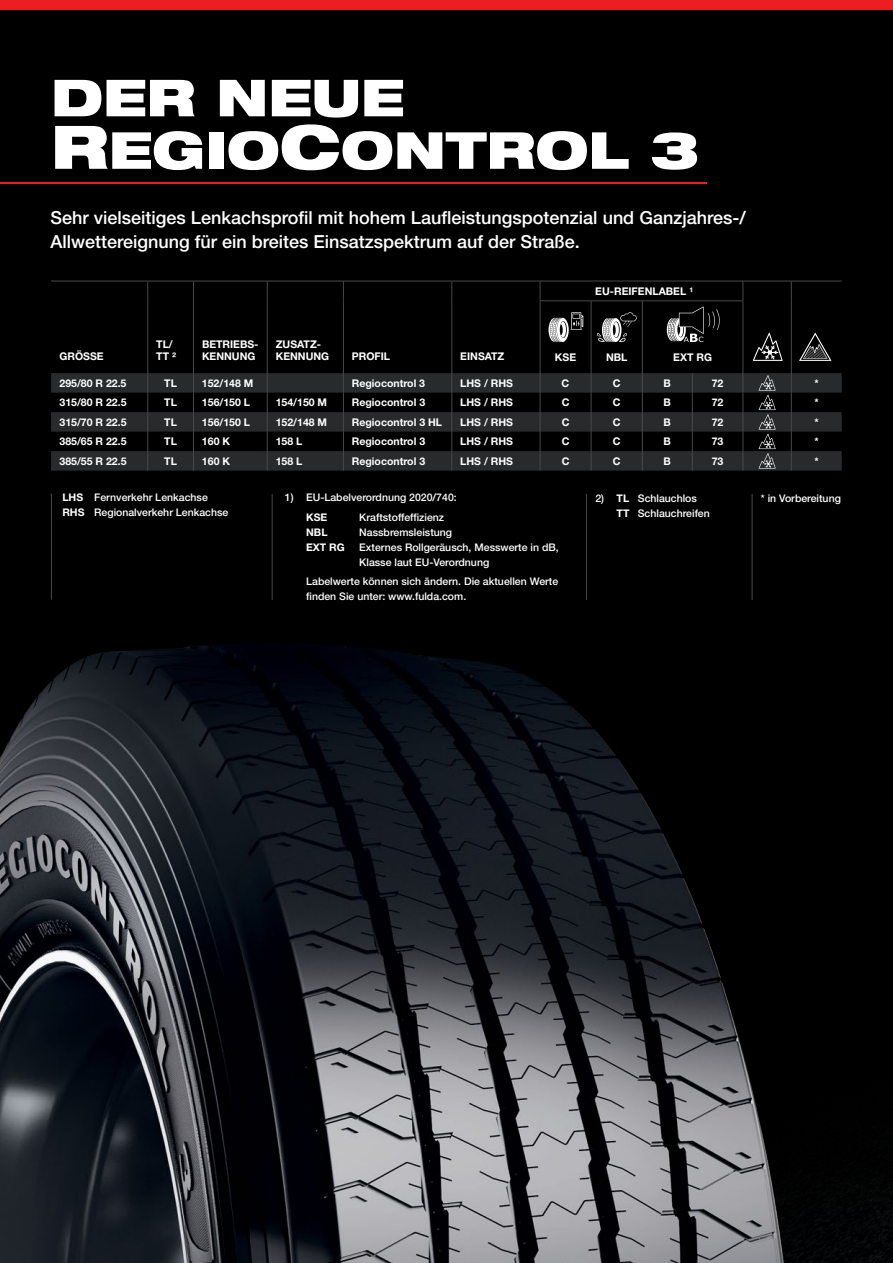
<style>
.page{position:relative;width:893px;height:1263px;background:#000}
.page>*{position:absolute;margin:0;border:0;box-sizing:border-box;transform-origin:0 0}
.t1{font:900 expanded 51px/52.5px "Helvetica Neue LT Std";color:#fff}
.t2{font:500 18px/24px "Helvetica Neue LT Std";color:#fff}
.t3{font:700 10.65px/12.6px "Helvetica Neue LT Std";color:#fff}
.t4{font:500 10.5px/15px "Helvetica Neue LT Std";color:#fff}
.t5{font:700 10.5px "Helvetica Neue LT Std";color:#fff}
.s1{font-size:60px}
.s2{font-weight:700}
</style>
<div class="page">
<img style="left:0;top:280px;width:893px;height:983px">
<div style="left:0;top:0;width:893px;height:10px;background:#ed1d24"></div>
<hr style="left:0;top:183px;width:707px;height:1px;background:#ed1d24">
<svg style="left:51px;top:373px;width:791px;height:98px;fill:#282a2b"></svg>
<svg style="left:267px;top:373px;width:1px;height:98px"></svg>
<svg style="left:343px;top:373px;width:1px;height:98px"></svg>
<svg style="left:591px;top:373px;width:1px;height:98px"></svg>
<svg style="left:743px;top:373px;width:1px;height:98px"></svg>
<hr style="left:743px;top:300px;width:48px;height:2px;background:#000">
<hr style="left:792px;top:300px;width:50px;height:2px;background:#000">
<svg style="left:540px;top:373px;width:1px;height:98px"></svg>
<svg style="left:193px;top:373px;width:1px;height:98px"></svg>
<svg style="left:147px;top:373px;width:1px;height:98px"></svg>
<hr style="left:540px;top:300px;width:51px;height:1px;background:#47494a">
<hr style="left:591px;top:300px;width:51px;height:1px;background:#47494a">
<hr style="left:642px;top:300px;width:50px;height:1px;background:#47494a">
<hr style="left:692px;top:300px;width:51px;height:1px;background:#47494a">
<svg style="left:791px;top:373px;width:1px;height:98px"></svg>
<svg style="left:642px;top:373px;width:1px;height:98px"></svg>
<svg style="left:692px;top:373px;width:1px;height:98px"></svg>
<hr style="left:51px;top:281px;width:97px;height:1px;background:#47494a">
<hr style="left:148px;top:281px;width:45px;height:1px;background:#47494a">
<svg style="left:147px;top:281px;width:1px;height:20px"></svg>
<hr style="left:193px;top:281px;width:74px;height:1px;background:#47494a">
<svg style="left:193px;top:281px;width:1px;height:20px"></svg>
<hr style="left:267px;top:281px;width:76px;height:1px;background:#47494a">
<svg style="left:267px;top:281px;width:1px;height:20px"></svg>
<hr style="left:343px;top:281px;width:109px;height:1px;background:#47494a">
<svg style="left:343px;top:281px;width:1px;height:20px"></svg>
<hr style="left:452px;top:281px;width:88px;height:1px;background:#47494a">
<svg style="left:451px;top:281px;width:1px;height:20px"></svg>
<hr style="left:147px;top:301px;width:1px;height:72px;background:#47494a">
<hr style="left:193px;top:301px;width:1px;height:72px;background:#47494a">
<hr style="left:267px;top:301px;width:1px;height:72px;background:#47494a">
<hr style="left:343px;top:301px;width:1px;height:72px;background:#47494a">
<hr style="left:451px;top:301px;width:1px;height:72px;background:#47494a">
<hr style="left:540px;top:281px;width:51px;height:1px;background:#47494a">
<svg style="left:540px;top:281px;width:1px;height:19px"></svg>
<hr style="left:591px;top:281px;width:51px;height:1px;background:#47494a">
<hr style="left:642px;top:281px;width:50px;height:1px;background:#47494a">
<hr style="left:692px;top:281px;width:51px;height:1px;background:#47494a">
<hr style="left:743px;top:281px;width:48px;height:1px;background:#47494a">
<svg style="left:743px;top:281px;width:1px;height:19px"></svg>
<hr style="left:791px;top:281px;width:51px;height:1px;background:#47494a">
<svg style="left:791px;top:281px;width:1px;height:20px"></svg>
<hr style="left:540px;top:301px;width:1px;height:72px;background:#47494a">
<hr style="left:591px;top:301px;width:1px;height:72px;background:#47494a">
<hr style="left:642px;top:301px;width:1px;height:72px;background:#47494a">
<hr style="left:743px;top:301px;width:1px;height:72px;background:#47494a">
<hr style="left:791px;top:301px;width:1px;height:72px;background:#47494a">
<svg style="left:451px;top:373px;width:1px;height:98px"></svg>
<svg style="left:759px;top:375px;width:17px;height:94px"></svg>
<hr style="left:272px;top:494px;width:1px;height:106px;background:#47494a">
<hr style="left:586px;top:494px;width:1px;height:106px;background:#47494a">
<hr style="left:51px;top:494px;width:1px;height:106px;background:#47494a">
<hr style="left:752px;top:494px;width:1px;height:106px;background:#47494a">
<svg style="left:548px;top:312px;width:35px;height:30px"></svg>
<svg style="left:597px;top:312px;width:40px;height:30px"></svg>
<svg style="left:667px;top:306px;width:54px;height:36px"></svg>
<svg style="left:753px;top:333px;width:30px;height:28px"></svg>
<svg style="left:799px;top:333px;width:32px;height:28px"></svg>
<h1 class="t1" style="left:51px;top:70px;width:649px">DER NEUE<br><span class="s1">R</span>EGIO<span class="s1">C</span>ONTROL 3</h1>
<h2 class="t2" style="left:50px;top:205px;width:697px">Sehr vielseitiges Lenkachsprofil mit hohem Laufleistungspotenzial und Ganzjahres-/<br>Allwettereignung für ein breites Einsatzspektrum auf der Straße.</h2>
<p class="t3" style="left:60px;top:350px;width:46px">GRÖSSE</p>
<p class="t3" style="left:156px;top:337px;width:21px">TL/<br>TT ²</p>
<p class="t3" style="left:202px;top:337px;width:58px">BETRIEBS-<br>KENNUNG</p>
<p class="t3" style="left:276px;top:337px;width:55px">ZUSATZ-<br>KENNUNG</p>
<p class="t3" style="left:352px;top:350px;width:40px">PROFIL</p>
<p class="t3" style="left:460px;top:350px;width:46px">EINSATZ</p>
<p class="t3" style="left:595px;top:284px;width:100px">EU-REIFENLABEL ¹</p>
<p class="t3" style="left:555px;top:350px;width:23px">KSE</p>
<p class="t3" style="left:606px;top:350px;width:23px">NBL</p>
<p class="t3" style="left:673px;top:350px;width:40px">EXT RG</p>
<p class="t3" style="left:60px;top:376px;width:68px">295/80 R 22.5</p>
<p class="t3" style="left:164px;top:376px;width:14px">TL</p>
<p class="t3" style="left:202px;top:376px;width:53px">152/148 M</p>
<p class="t3" style="left:352px;top:376px;width:75px">Regiocontrol 3</p>
<p class="t3" style="left:460px;top:376px;width:54px">LHS / RHS</p>
<p class="t3" style="left:562px;top:376px;width:9px">C</p>
<p class="t3" style="left:613px;top:376px;width:9px">C</p>
<p class="t3" style="left:664px;top:376px;width:9px">B</p>
<p class="t3" style="left:712px;top:376px;width:13px">72</p>
<p class="t3" style="left:814px;top:376px;width:6px">*</p>
<p class="t3" style="left:60px;top:396px;width:68px">315/80 R 22.5</p>
<p class="t3" style="left:164px;top:396px;width:14px">TL</p>
<p class="t3" style="left:202px;top:396px;width:50px">156/150 L</p>
<p class="t3" style="left:276px;top:396px;width:53px">154/150 M</p>
<p class="t3" style="left:352px;top:396px;width:75px">Regiocontrol 3</p>
<p class="t3" style="left:460px;top:396px;width:54px">LHS / RHS</p>
<p class="t3" style="left:562px;top:396px;width:9px">C</p>
<p class="t3" style="left:613px;top:396px;width:9px">C</p>
<p class="t3" style="left:664px;top:396px;width:9px">B</p>
<p class="t3" style="left:712px;top:396px;width:13px">72</p>
<p class="t3" style="left:814px;top:396px;width:6px">*</p>
<p class="t3" style="left:60px;top:415px;width:68px">315/70 R 22.5</p>
<p class="t3" style="left:164px;top:415px;width:14px">TL</p>
<p class="t3" style="left:202px;top:415px;width:50px">156/150 L</p>
<p class="t3" style="left:276px;top:415px;width:53px">152/148 M</p>
<p class="t3" style="left:352px;top:415px;width:92px">Regiocontrol 3 HL</p>
<p class="t3" style="left:460px;top:415px;width:54px">LHS / RHS</p>
<p class="t3" style="left:562px;top:415px;width:9px">C</p>
<p class="t3" style="left:613px;top:415px;width:9px">C</p>
<p class="t3" style="left:664px;top:415px;width:9px">B</p>
<p class="t3" style="left:712px;top:415px;width:13px">72</p>
<p class="t3" style="left:814px;top:415px;width:6px">*</p>
<p class="t3" style="left:60px;top:435px;width:68px">385/65 R 22.5</p>
<p class="t3" style="left:164px;top:435px;width:14px">TL</p>
<p class="t3" style="left:202px;top:435px;width:30px">160 K</p>
<p class="t3" style="left:276px;top:435px;width:28px">158 L</p>
<p class="t3" style="left:352px;top:435px;width:75px">Regiocontrol 3</p>
<p class="t3" style="left:460px;top:435px;width:54px">LHS / RHS</p>
<p class="t3" style="left:562px;top:435px;width:9px">C</p>
<p class="t3" style="left:613px;top:435px;width:9px">C</p>
<p class="t3" style="left:664px;top:435px;width:9px">B</p>
<p class="t3" style="left:712px;top:435px;width:13px">73</p>
<p class="t3" style="left:814px;top:435px;width:6px">*</p>
<p class="t3" style="left:60px;top:454px;width:68px">385/55 R 22.5</p>
<p class="t3" style="left:164px;top:454px;width:14px">TL</p>
<p class="t3" style="left:202px;top:454px;width:30px">160 K</p>
<p class="t3" style="left:276px;top:454px;width:28px">158 L</p>
<p class="t3" style="left:352px;top:454px;width:75px">Regiocontrol 3</p>
<p class="t3" style="left:460px;top:454px;width:54px">LHS / RHS</p>
<p class="t3" style="left:562px;top:454px;width:9px">C</p>
<p class="t3" style="left:613px;top:454px;width:9px">C</p>
<p class="t3" style="left:664px;top:454px;width:9px">B</p>
<p class="t3" style="left:712px;top:454px;width:13px">73</p>
<p class="t3" style="left:814px;top:454px;width:6px">*</p>
<p class="t4" style="left:62px;top:490px;width:168px"><span class="s2">LHS</span> Fernverkehr Lenkachse<br><span class="s2">RHS</span> Regionalverkehr Lenkachse</p>
<p class="t4" style="left:285px;top:490px;width:173px">1) EU-Labelverordnung 2020/740:</p>
<p class="t4" style="left:617px;top:491px;width:95px;text-indent:-21px">2) <span class="s2">TL</span> Schlauchlos<br><span class="s2">TT</span> Schlauchreifen</p>
<p class="t4" style="left:761px;top:491px;width:81px">* in Vorbereitung</p>
<p class="t5" style="left:306px;top:510px;width:23px">KSE</p>
<p class="t4" style="left:359px;top:509px;width:86px">Kraftstoffeffizienz</p>
<p class="t5" style="left:306px;top:525px;width:23px">NBL</p>
<p class="t4" style="left:359px;top:524px;width:94px">Nassbremsleistung</p>
<p class="t5" style="left:306px;top:540px;width:40px">EXT RG</p>
<p class="t4" style="left:359px;top:539px;width:201px">Externes Rollgeräusch, Messwerte in dB,<br>Klasse laut EU-Verordnung</p>
<p class="t4" style="left:306px;top:574px;width:254px">Labelwerte können sich ändern. Die aktuellen Werte finden Sie unter: www.fulda.com.</p>
</div>
